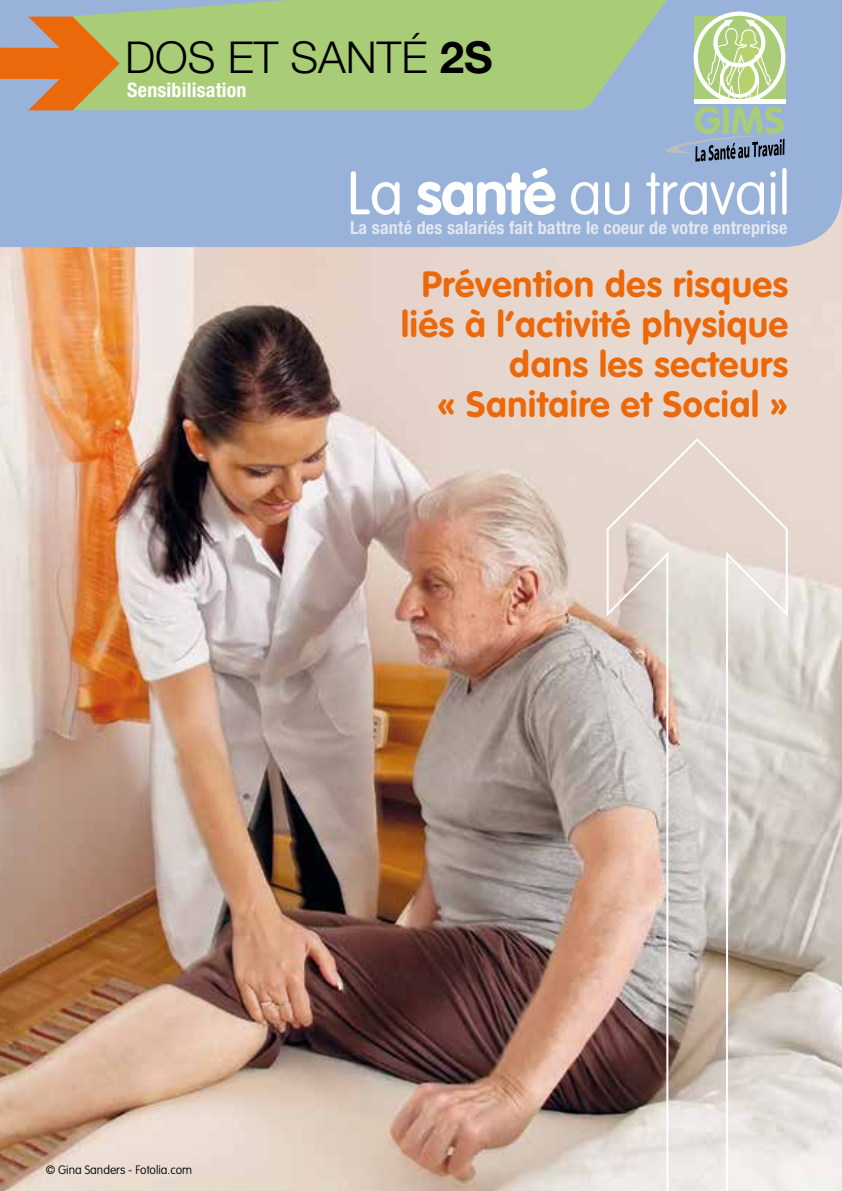
<style>
.page{position:relative;width:842px;height:1191px;background:#fff}
.page>*{position:absolute;margin:0;border:0;box-sizing:border-box;transform-origin:0 0}
.t1{font:100 60px "VAG Rounded";letter-spacing:-.015em;color:#fff}
.t2{font:300 44px "Helvetica Neue";color:#000}
.t3{font:700 36px/40px "VAG Rounded";letter-spacing:.02em;color:#eb690b;text-align:right}
.t4{font:700 condensed 20px "Helvetica Neue";letter-spacing:.01em;color:#fff}
.t5{font:700 condensed 18px "Helvetica Neue";letter-spacing:.01em;color:#e2e7f4}
.t6{font:100 12px "VAG Rounded";color:#000}
.s1{font-weight:700}
.s2{font-weight:300}
</style>
<div class="page">
<img style="left:0;top:247px;width:842px;height:944px">
<div style="left:0;top:0;width:842px;height:247px;background:#98b2d9"></div>
<svg style="left:65px;top:0;width:623px;height:110px;background:#a7c97f"></svg>
<svg style="left:0;top:17px;width:120px;height:93px;background:#c98e52"></svg>
<svg style="left:658px;top:9px;width:130px;height:152px;background:#a9c1b5"></svg>
<svg style="left:606px;top:437px;width:183px;height:754px;background:#d2c6be"></svg>
<p class="t2" style="left:125px;top:30px;width:369px">DOS ET SANTÉ <span class="s1">2S</span></p>
<p class="t4" style="left:127px;top:78px;width:121px">Sensibilisation</p>
<h1 class="t1" style="left:347px;top:159px;width:445px"><span class="s2">La</span> <span class="s1">santé</span> au travail</h1>
<p class="t5" style="left:350px;top:217px;width:439px">La santé des salariés fait battre le coeur de votre entreprise</p>
<p class="t3" style="left:401px;top:264px;width:388px">Prévention des risques liés à l’activité physique dans les secteurs<br>« Sanitaire et Social »</p>
<p class="t6" style="left:46px;top:1163px;width:148px">© Gina Sanders - Fotolia.com</p>
</div>
